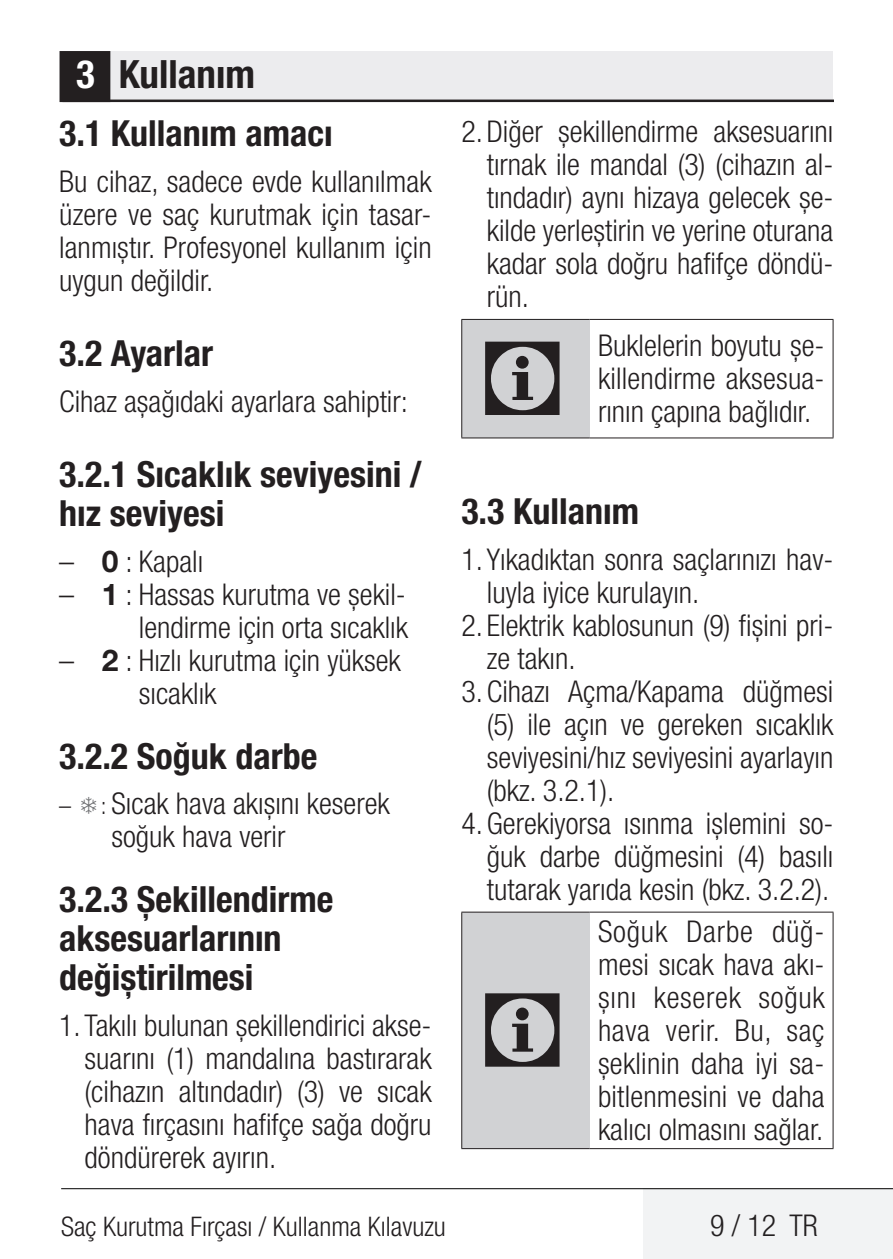
<style>
.page{position:relative;width:893px;height:1259px;background:#fff}
.page>*{position:absolute;margin:0;border:0;box-sizing:border-box;transform-origin:0 0}
.t1{font:108px "ZIWARNUN";color:#231f20}
.t2{font:700 condensed 39px "Helvetica Neue LT Pro";color:#231f20}
.t3{font:700 condensed 36px/39px "Helvetica Neue LT Pro";color:#231f20}
.t4{font:300 condensed 30px/33px "Helvetica Neue LT Pro";color:#231f20;text-align:justify}
.t5{font:300 condensed 27px "Helvetica Neue LT Pro";color:#231f20}
.s1{color:#fff}
.s2{font-weight:700;font-stretch:normal}
.s3{font-size:24px}
.s4{font-family:"MS Gothic";font-weight:400;font-stretch:normal;font-size:24px;color:#6c6d70}
</style>
<div class="page">
<div style="left:644px;top:1188px;width:249px;height:71px;background:#f2f3f4"></div>
<hr style="left:61px;top:1188px;width:832px;height:1px;background:#000">
<div style="left:62px;top:51px;width:771px;height:50px;background:#ececee"></div>
<hr style="left:62px;top:100px;width:771px;height:2px;background:#231f20">
<div style="left:61px;top:53px;width:48px;height:48px;background:#231f20"></div>
<div style="left:60px;top:51px;width:50px;height:51px;border:3px solid #231f20"></div>
<div style="left:462px;top:319px;width:127px;height:119px;background:#d1d2d4"></div>
<hr style="left:461px;top:319px;width:128px;height:1px;background:#231f20">
<hr style="left:461px;top:320px;width:1px;height:117px;background:#231f20">
<hr style="left:589px;top:319px;width:244px;height:1px;background:#231f20">
<hr style="left:833px;top:320px;width:1px;height:117px;background:#231f20">
<hr style="left:461px;top:437px;width:128px;height:1px;background:#231f20">
<hr style="left:589px;top:437px;width:244px;height:1px;background:#231f20">
<div style="left:462px;top:912px;width:127px;height:236px;background:#d1d2d4"></div>
<hr style="left:461px;top:911px;width:128px;height:1px;background:#231f20">
<hr style="left:461px;top:912px;width:1px;height:236px;background:#231f20">
<hr style="left:589px;top:911px;width:244px;height:1px;background:#231f20">
<hr style="left:833px;top:912px;width:1px;height:236px;background:#231f20">
<hr style="left:461px;top:1148px;width:128px;height:1px;background:#231f20">
<hr style="left:589px;top:1148px;width:244px;height:1px;background:#231f20">
<h2 class="t2" style="left:76px;top:50px;width:180px"><span class="s1">3</span> Kullanım</h2>
<p class="t3" style="left:59px;top:113px;width:275px">3.1 Kullanım amacı</p>
<p class="t4" style="left:59px;top:165px;width:374px">Bu cihaz, sadece evde kullanılmak üzere ve saç kurutmak için tasar&shy;lanmıştır. Profesyonel kullanım için uygun değildir.</p>
<p class="t3" style="left:59px;top:333px;width:155px">3.2 Ayarlar</p>
<p class="t4" style="left:59px;top:385px;width:350px">Cihaz aşağıdaki ayarlara sahiptir:</p>
<p class="t3" style="left:59px;top:454px;width:364px">3.2.1 Sıcaklık seviyesini / hız seviyesi</p>
<p class="t4" style="left:59px;top:544px;width:146px">– <span class="s2">0</span> : Kapalı</p>
<p class="t4" style="left:59px;top:577px;width:350px;text-align:right">– <span class="s2">1</span> : Hassas kurutma ve şekil&shy;lendirme için orta sıcaklık</p>
<p class="t4" style="left:139px;top:643px;width:263px;text-indent:-80px">– <span class="s2">2</span> : Hızlı kurutma için yüksek sıcaklık</p>
<p class="t3" style="left:59px;top:736px;width:260px">3.2.2 Soğuk darbe</p>
<p class="t4" style="left:112px;top:787px;width:280px;text-indent:-52px"><span class="s3">–</span> <span class="s4">❄</span><span class="s3">:</span> Sıcak hava akışını keserek soğuk hava verir</p>
<p class="t3" style="left:59px;top:879px;width:276px">3.2.3 Şekillendirme aksesuarlarının değiştirilmesi</p>
<p class="t4" style="left:85px;top:1008px;width:348px;text-indent:-26px">1. Takılı bulunan şekillendirici akse&shy;suarını (1) mandalına bastırarak (cihazın altındadır) (3) ve sıcak hava fırçasını hafifçe sağa doğru döndürerek ayırın.</p>
<p class="t4" style="left:487px;top:115px;width:348px;text-indent:-26px">2.Diğer şekillendirme aksesuarını tırnak ile mandal (3) (cihazın al&shy;tındadır) aynı hizaya gelecek şe&shy;kilde yerleştirin ve yerine oturana kadar sola doğru hafifçe döndü&shy;rün.</p>
<h1 class="t1" style="left:479px;top:321px;width:94px">C</h1>
<p class="t4" style="left:598px;top:329px;width:228px">Buklelerin boyutu şe&shy;killendirme aksesua&shy;rının çapına bağlıdır.</p>
<p class="t3" style="left:461px;top:491px;width:179px">3.3 Kullanım</p>
<p class="t4" style="left:487px;top:542px;width:348px;text-indent:-26px">1. Yıkadıktan sonra saçlarınızı hav&shy;luyla iyice kurulayın.</p>
<p class="t4" style="left:487px;top:608px;width:348px;text-indent:-26px">2. Elektrik kablosunun (9) fişini pri&shy;ze takın.</p>
<p class="t4" style="left:461px;top:674px;width:374px">3. Cihazı Açma/Kapama düğmesi</p>
<p class="t4" style="left:487px;top:707px;width:348px">(5) ile açın ve gereken sıcaklık</p>
<p class="t4" style="left:487px;top:740px;width:348px">seviyesini/hız seviyesini ayarlayın</p>
<p class="t4" style="left:487px;top:773px;width:129px">(bkz. 3.2.1).</p>
<p class="t4" style="left:461px;top:806px;width:374px">4.Gerekiyorsa ısınma işlemini so-</p>
<p class="t4" style="left:487px;top:839px;width:348px">ğuk darbe düğmesini (4) basılı</p>
<p class="t4" style="left:487px;top:872px;width:344px">tutarak yarıda kesin (bkz. 3.2.2).</p>
<h1 class="t1" style="left:479px;top:973px;width:94px">C</h1>
<p class="t4" style="left:598px;top:914px;width:228px">Soğuk Darbe düğ&shy;mesi sıcak hava akı&shy;şını keserek soğuk hava verir. Bu, saç şeklinin daha iyi sa&shy;bitlenmesini ve daha kalıcı olmasını sağlar.</p>
<p class="t5" style="left:61px;top:1210px;width:386px">Saç Kurutma Fırçası / Kullanma Kılavuzu</p>
<p class="t4" style="left:710px;top:1208px;width:109px">9 / 12 TR</p>
</div>
